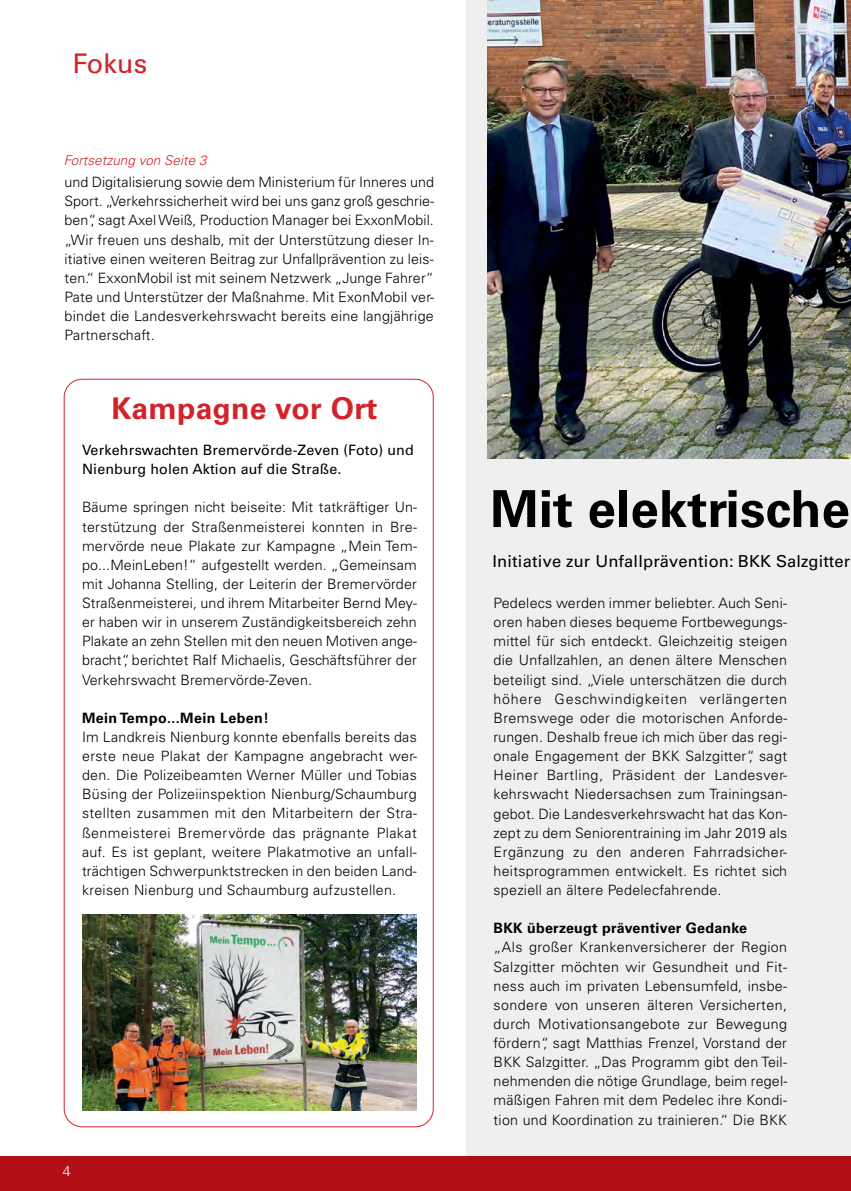
<style>
.page{position:relative;width:851px;height:1191px;background:#fff}
.page>*{position:absolute;margin:0;border:0;box-sizing:border-box;transform-origin:0 0}
.t1{font:700 51px "Univers LT Std";letter-spacing:.005em;color:#000}
.t2{font:700 30px "Univers LT Std";letter-spacing:.01em;color:#d2232a}
.t3{font:27px "Univers LT Std";letter-spacing:.005em;color:#d2232a}
.t4{font:16.5px "Univers LT Std";letter-spacing:.01em;color:#000}
.t5{font:300 14.25px/19px "Univers LT Std";letter-spacing:.02em;color:#000;text-align:justify}
.t6{font:14.25px/19px "Univers LT Std";letter-spacing:.01em;color:#000}
.t7{font:700 14.25px "Univers LT Std";letter-spacing:.02em;color:#000}
.t8{font:300 14.25px "Univers LT Std";color:#fff}
.t9{font:italic 300 13.5px "Univers LT Std";letter-spacing:.005em;color:#d2232a}
</style>
<div class="page">
<div style="left:466px;top:0;width:384px;height:1156px;background:#efeff0"></div>
<div style="left:0;top:1157px;width:850px;height:34px;background:#b11116"></div>
<hr style="left:850px;top:1157px;width:1px;height:34px;background:#b11116">
<img style="left:82px;top:914px;width:335px;height:196px">
<img style="left:487px;top:0;width:363px;height:458px">
<h3 class="t3" style="left:72px;top:47px;width:76px">Fokus</h3>
<p class="t9" style="left:64px;top:152px;width:144px">Fortsetzung von Seite 3</p>
<p class="t5" style="left:65px;top:172px;width:371px">und Digitalisierung sowie dem Ministerium für Inneres und Sport. „Verkehrssicherheit wird bei uns ganz groß geschrie&shy;ben“, sagt Axel Weiß, Production Manager bei ExxonMobil. „Wir freuen uns deshalb, mit der Unterstützung dieser In&shy;itiative einen weiteren Beitrag zur Unfallprävention zu leis&shy;ten.“ ExxonMobil ist mit seinem Netzwerk „Junge Fahrer“ Pate und Unterstützer der Maßnahme. Mit ExonMobil ver&shy;bindet die Landesverkehrswacht bereits eine langjährige Partnerschaft.</p>
<h2 class="t2" style="left:111px;top:390px;width:267px">Kampagne vor Ort</h2>
<p class="t6" style="left:82px;top:440px;width:333px">Verkehrswachten Bremervörde-Zeven (Foto) und<br>Nienburg holen Aktion auf die Straße.</p>
<p class="t5" style="left:82px;top:498px;width:336px">Bäume springen nicht beiseite: Mit tatkräftiger Un&shy;terstützung der Straßenmeisterei konnten in Bre&shy;mervörde neue Plakate zur Kampagne „Mein Tem&shy;po...MeinLeben!“ aufgestellt werden. „Gemeinsam mit Johanna Stelling, der Leiterin der Bremervörder Straßenmeisterei, und ihrem Mitarbeiter Bernd Mey&shy;er haben wir in unserem Zuständigkeitsbereich zehn Plakate an zehn Stellen mit den neuen Motiven ange&shy;bracht“, berichtet Ralf Michaelis, Geschäftsführer der Verkehrswacht Bremervörde-Zeven.</p>
<p class="t7" style="left:82px;top:709px;width:188px">Mein Tempo...Mein Leben!</p>
<p class="t5" style="left:82px;top:727px;width:336px">Im Landkreis Nienburg konnte ebenfalls bereits das erste neue Plakat der Kampagne angebracht wer&shy;den. Die Polizeibeamten Werner Müller und Tobias Büsing der Polizeiinspektion Nienburg/Schaumburg stellten zusammen mit den Mitarbeitern der Stra&shy;ßenmeisterei Bremervörde das prägnante Plakat auf. Es ist geplant, weitere Plakatmotive an unfall&shy;trächtigen Schwerpunktstrecken in den beiden Land&shy;kreisen Nienburg und Schaumburg aufzustellen.</p>
<p class="t8" style="left:63px;top:1162px;width:9px">4</p>
<h1 class="t1" style="left:490px;top:479px;width:361px">Mit elektrische</h1>
<p class="t4" style="left:492px;top:551px;width:359px">Initiative zur Unfallprävention: BKK Salzgitter</p>
<p class="t5" style="left:493px;top:593px;width:295px">Pedelecs werden immer beliebter. Auch Seni&shy;oren haben dieses bequeme Fortbewegungs&shy;mittel für sich entdeckt. Gleichzeitig steigen die Unfallzahlen, an denen ältere Menschen beteiligt sind. „Viele unterschätzen die durch höhere Geschwindigkeiten verlängerten Bremswege oder die motorischen Anforde&shy;rungen. Deshalb freue ich mich über das regi&shy;onale Engagement der BKK Salzgitter“, sagt Heiner Bartling, Präsident der Landesver&shy;kehrswacht Niedersachsen zum Trainingsan&shy;gebot. Die Landesverkehrswacht hat das Kon&shy;zept zu dem Seniorentraining im Jahr 2019 als Ergänzung zu den anderen Fahrradsicher&shy;heitsprogrammen entwickelt. Es richtet sich speziell an ältere Pedelecfahrende.</p>
<p class="t7" style="left:493px;top:920px;width:255px">BKK überzeugt präventiver Gedanke</p>
<p class="t5" style="left:493px;top:937px;width:295px">„Als großer Krankenversicherer der Region Salzgitter möchten wir Gesundheit und Fit&shy;ness auch im privaten Lebensumfeld, insbe&shy;sondere von unseren älteren Versicherten, durch Motivationsangebote zur Bewegung fördern“, sagt Matthias Frenzel, Vorstand der BKK Salzgitter. „Das Programm gibt den Teil&shy;nehmenden die nötige Grundlage, beim regel&shy;mäßigen Fahren mit dem Pedelec ihre Kondi&shy;tion und Koordination zu trainieren.“ Die BKK</p>
</div>
